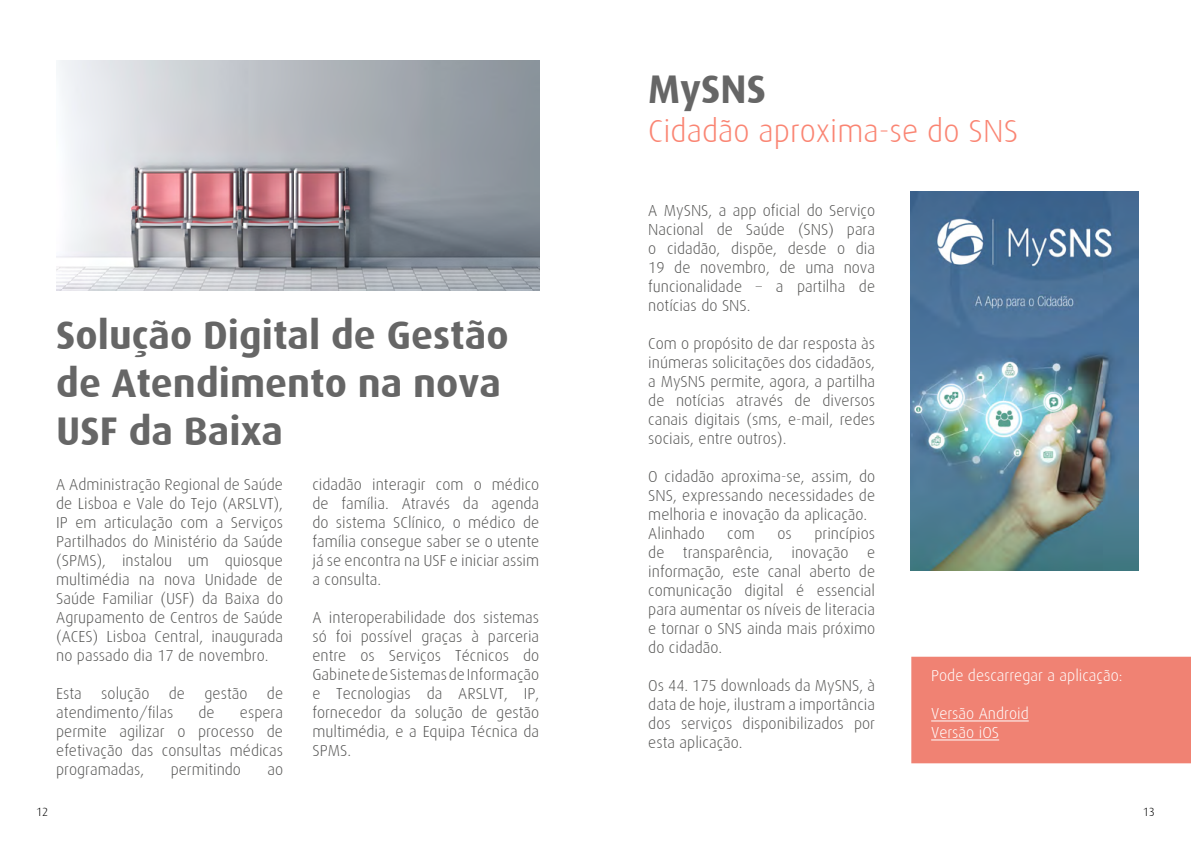
<style>
.page{position:relative;width:1191px;height:842px;background:#fff}
.page>*{position:absolute;margin:0;border:0;box-sizing:border-box;transform-origin:0 0}
.t1{font:700 40px/48px "Dax";color:#666}
.t2{font:300 32px "Dax";color:#fa8573}
.t3{font:300 16px/19px "Dax";color:#575756;text-align:justify}
.t4{font:300 16px/19px "Dax";color:#fff}
.t5{font:300 12px "Dax";color:#000}
</style>
<div class="page">
<img style="left:56px;top:61px;width:483px;height:229px">
<img style="left:910px;top:192px;width:228px;height:378px">
<div style="left:911px;top:657px;width:279px;height:106px;background:#f08273"></div>
<div style="left:911px;top:657px;width:280px;height:106px;border:1px solid #f08273"></div>
<hr style="left:931px;top:720px;width:97px;height:1px;background:#fff">
<hr style="left:931px;top:739px;width:68px;height:1px;background:#fff">
<h1 class="t1" style="left:56px;top:311px;width:454px">Solução Digital de Gestão de Atendimento na nova<br>USF da Baixa</h1>
<p class="t3" style="left:56px;top:475px;width:228px">A Administração Regional de Saúde de Lisboa e Vale do Tejo (ARSLVT), IP em articulação com a Serviços Partilhados do Ministério da Saúde (SPMS), instalou um quiosque multimédia na nova Unidade de Saúde Familiar (USF) da Baixa do Agrupamento de Centros de Saúde (ACES) Lisboa Central, inaugurada no passado dia 17 de novembro.</p>
<p class="t3" style="left:56px;top:684px;width:228px">Esta solução de gestão de atendimento/filas</p>
<p class="t3" style="left:312px;top:475px;width:228px">cidadão interagir com o médico de família. Através da agenda do sistema SClínico, o médico de família consegue saber se o utente já se encontra na USF e iniciar assim a consulta.</p>
<p class="t3" style="left:312px;top:608px;width:228px">A interoperabilidade dos sistemas só foi possível graças à parceria entre os Serviços Técnicos do Gabinete de Sistemas de Informação e Tecnologias da ARSLVT, IP, fornecedor da solução de gestão multimédia, e a Equipa Técnica da SPMS.</p>
<p class="t3" style="left:199px;top:703px;width:18px">de</p>
<p class="t3" style="left:56px;top:703px;width:228px;text-indent:184px">espera permite agilizar o processo de efetivação das consultas médicas programadas,</p>
<p class="t3" style="left:171px;top:760px;width:72px">permitindo</p>
<p class="t3" style="left:267px;top:760px;width:17px">ao</p>
<h1 class="t1" style="left:648px;top:66px;width:119px">MySNS</h1>
<h2 class="t2" style="left:648px;top:114px;width:371px">Cidadão aproxima-se do SNS</h2>
<p class="t3" style="left:648px;top:201px;width:228px">A MySNS, a app oficial do Serviço Nacional de Saúde (SNS) para o cidadão, dispõe, desde o dia 19 de novembro, de uma nova funcionalidade – a partilha de notícias do SNS.</p>
<p class="t3" style="left:648px;top:334px;width:228px">Com o propósito de dar resposta às inúmeras solicitações dos cidadãos, a MySNS permite, agora, a partilha de notícias através de diversos canais digitais (sms, e-mail, redes sociais, entre outros).</p>
<p class="t3" style="left:648px;top:467px;width:228px;text-align:left">O cidadão aproxima-se, assim, do<br>SNS, expressando necessidades de melhoria e inovação da aplicação.<br>Alinhado</p>
<p class="t3" style="left:648px;top:524px;width:228px;text-indent:166px">princípios de transparência, inovação e informação, este canal aberto de comunicação digital é essencial para aumentar os níveis de literacia e tornar o SNS ainda mais próximo do cidadão.</p>
<p class="t3" style="left:648px;top:676px;width:228px">Os 44. 175 downloads da MySNS, à data de hoje, ilustram a importância dos serviços disponibilizados por esta aplicação.</p>
<p class="t3" style="left:727px;top:524px;width:29px">com</p>
<p class="t3" style="left:777px;top:524px;width:16px">os</p>
<p class="t4" style="left:931px;top:666px;width:193px">Pode descarregar a aplicação:</p>
<p class="t4" style="left:931px;top:704px;width:99px">Versão Android<br>Versão iOS</p>
<p class="t5" style="left:36px;top:806px;width:14px">12</p>
<p class="t5" style="left:1142px;top:806px;width:14px">13</p>
</div>
